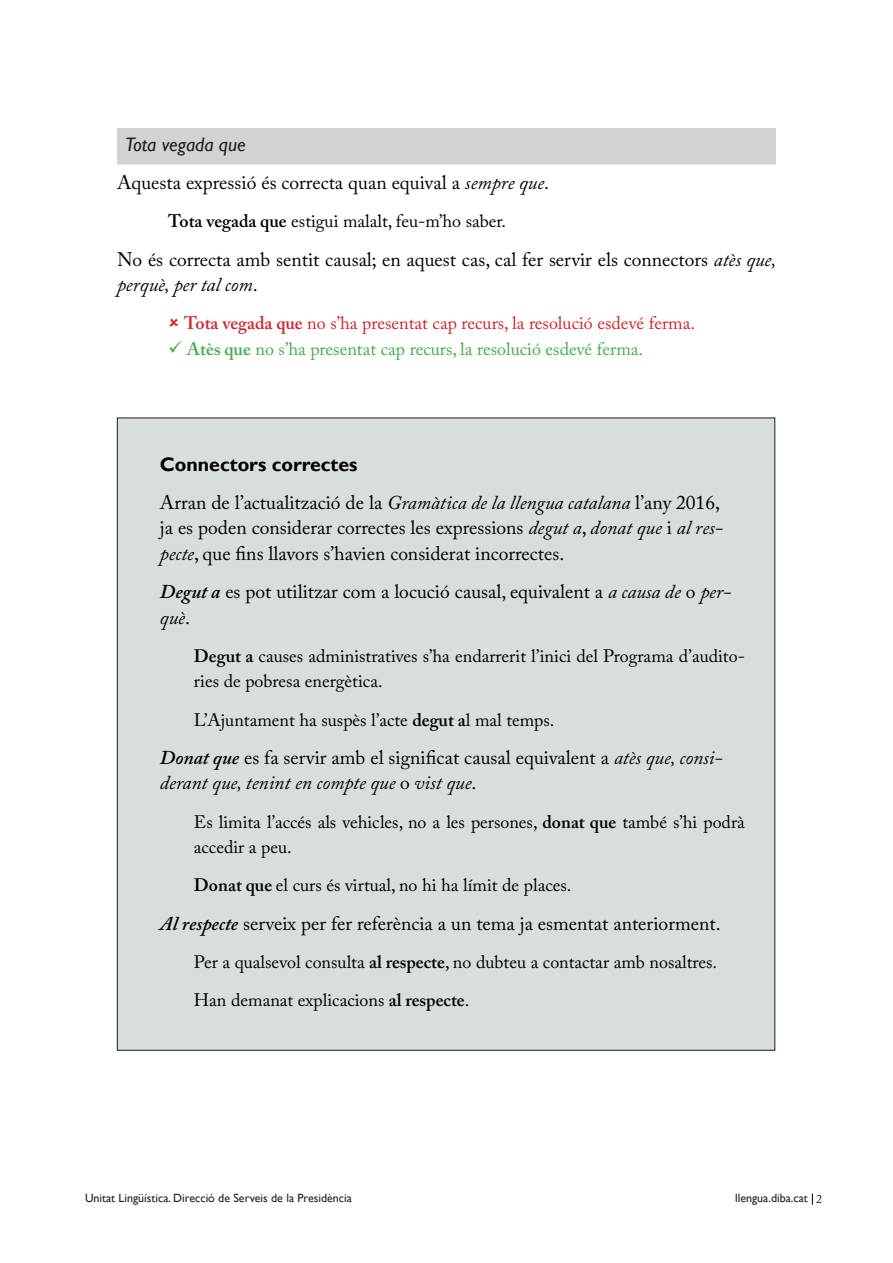
<style>
.page{position:relative;width:893px;height:1263px;background:#fff}
.page>*{position:absolute;margin:0;border:0;box-sizing:border-box;transform-origin:0 0}
.Text_normal{font:19.5px/25.5px "Adobe Caslon Pro";color:#000}
.Text_normal-2{font:italic 19.5px/25.5px "Adobe Caslon Pro";color:#000}
.Text_normal-3{font:700 19.5px "Gill Sans";color:#000}
.Títol_apartat_Gill_Sans{font:italic 19.5px "Gill Sans";color:#231f20}
.Exemples-negre{font:18px/25.5px "Adobe Caslon Pro";color:#000}
.Exemples-vermell{font:18px "Adobe Caslon Pro";color:#d1232a}
.Exemples-verd{font:18px "Adobe Caslon Pro";color:#40ae49}
.t1{font:12px "Gill Sans";color:#231f20}
.s1{font-style:italic}
.s2{font-weight:600}
.s3{font-weight:600;font-style:italic}
.s4{font-style:normal}
.s5{font-family:"Adobe Caslon Pro"}
</style>
<div class="page">
<svg style="left:812px;top:1193px;width:1px;height:12px"></svg>
<div style="left:117px;top:128px;width:659px;height:36px;background:#d1d2d4"></div>
<div style="left:117px;top:418px;width:658px;height:632px;background:#d8deda"></div>
<p class="Títol_apartat_Gill_Sans" style="left:125px;top:133px;width:122px">Tota vegada que</p>
<p class="Text_normal" style="left:117px;top:170px;width:433px">Aquesta expressió és correcta quan equival a <span class="s1">sempre que</span>.</p>
<p class="Exemples-negre" style="left:168px;top:208px;width:339px"><span class="s2">Tota vegada que</span> estigui malalt, feu-m’ho saber.</p>
<p class="Text_normal" style="left:117px;top:246px;width:660px">No és correcta amb sentit causal; en aquest cas, cal fer servir els connectors <span class="s1">atès que, perquè, per tal com</span>.</p>
<p class="Exemples-vermell" style="left:184px;top:313px;width:512px"><span class="s2">Tota vegada que</span> no s’ha presentat cap recurs, la resolució esdevé ferma.</p>
<p class="Exemples-verd" style="left:168px;top:338px;width:476px">✓ <span class="s2">Atès que</span> no s’ha presentat cap recurs, la resolució esdevé ferma.</p>
<p class="Text_normal-3" style="left:160px;top:452px;width:199px">Connectors correctes</p>
<p class="Text_normal" style="left:160px;top:489px;width:565px">Arran de l’actualització de la <span class="s1">Gramàtica de la llengua catalana</span> l’any 2016, ja es poden considerar correctes les expressions <span class="s1">degut a</span>, <span class="s1">donat que</span> i <span class="s1">al res&shy;pecte</span>, que fins llavors s’havien considerat incorrectes.</p>
<p class="Text_normal" style="left:160px;top:579px;width:573px"><span class="s3">Degut a</span> es pot utilitzar com a locució causal, equivalent a <span class="s1">a causa de</span> o <span class="s1">per&shy;què</span>.</p>
<p class="Exemples-negre" style="left:194px;top:643px;width:552px"><span class="s2">Degut a</span> causes administratives s’ha endarrerit l’inici del Programa d’audito&shy;ries de pobresa energètica.</p>
<p class="Exemples-negre" style="left:194px;top:707px;width:362px">L’Ajuntament ha suspès l’acte <span class="s2">degut a</span>l mal temps.</p>
<p class="Text_normal-2" style="left:160px;top:744px;width:564px"><span class="s2">Donat que</span> <span class="s4">es fa servir amb el significat causal equivalent a</span> atès que, consi&shy;derant que, tenint en compte que <span class="s4">o</span> vist que<span class="s4">.</span></p>
<p class="Exemples-negre" style="left:194px;top:809px;width:552px">Es limita l’accés als vehicles, no a les persones, <span class="s2">donat que</span> també s’hi podrà accedir a peu.</p>
<p class="Exemples-negre" style="left:194px;top:872px;width:379px"><span class="s2">Donat que</span> el curs és virtual, no hi ha límit de places.</p>
<p class="Text_normal" style="left:160px;top:910px;width:562px"><span class="s3">Al respecte</span> serveix per fer referència a un tema ja esmentat anteriorment.</p>
<p class="Exemples-negre" style="left:194px;top:949px;width:525px">Per a qualsevol consulta <span class="s2">al respecte</span>, no dubteu a contactar amb nosaltres.</p>
<p class="Exemples-negre" style="left:194px;top:987px;width:277px">Han demanat explicacions <span class="s2">al respecte</span>.</p>
<p class="t1" style="left:85px;top:1191px;width:268px">Unitat Lingüística. Direcció de Serveis de la Presidència</p>
<p class="t1" style="left:735px;top:1191px;width:88px">llengua.diba.cat <span class="s5">2</span></p>
</div>
